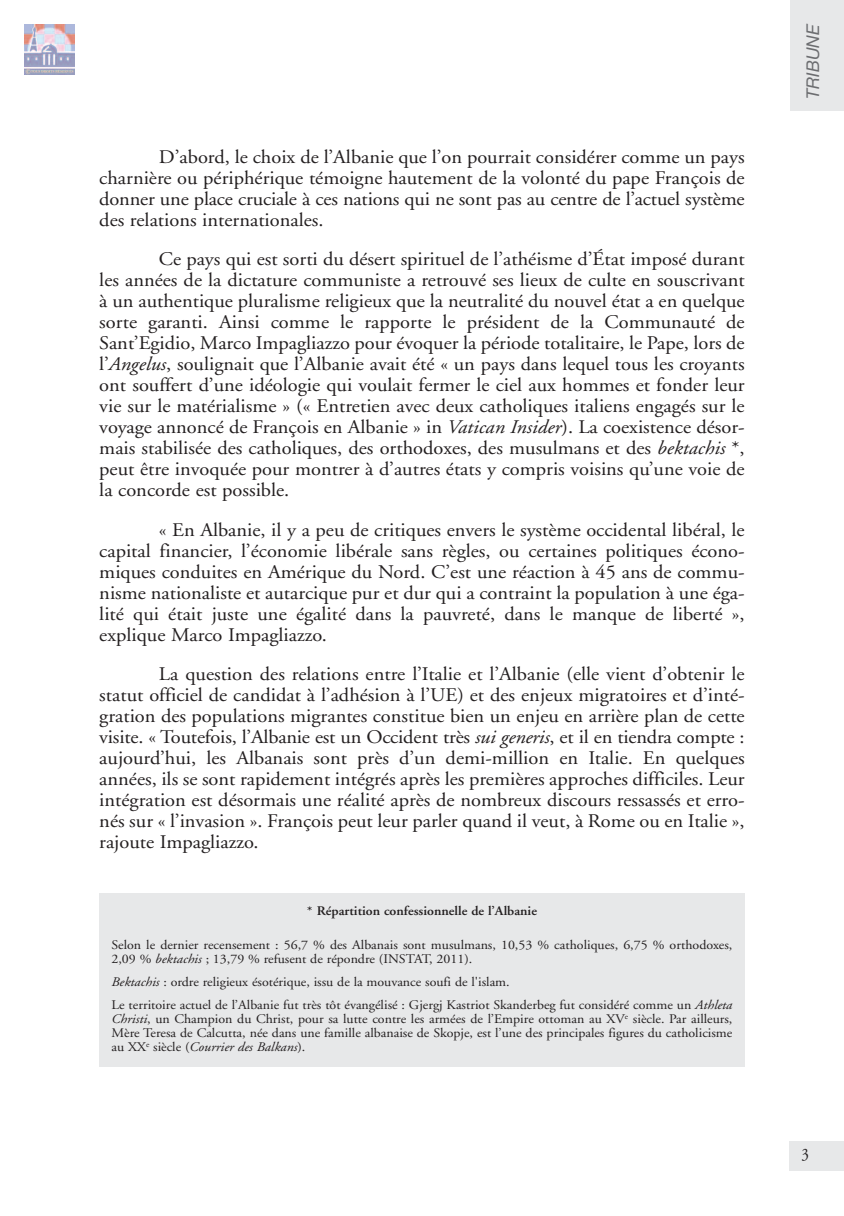
<style>
.page{position:relative;width:844px;height:1216px;background:#fff}
.page>*{position:absolute;margin:0;border:0;box-sizing:border-box;transform-origin:0 0}
.t1{font:19.25px/21px "Adobe Garamond";color:#231f20;text-align:justify;scale:1.06 1}
.t2{font:italic 17.5px "Helvetica Neue";color:#6c6d70}
.t3{font:17.5px "Adobe Garamond";color:#231f20;scale:.85 1}
.t4{font:13.12px/14px "Adobe Garamond";color:#231f20;scale:1.06 1}
.t5{font:600 13.12px "Adobe Garamond";color:#231f20;scale:1.06 1}
.s1{font-style:italic}
</style>
<div class="page">
<div style="left:789px;top:1141px;width:54px;height:30px;background:#e7e8e9"></div>
<div style="left:790px;top:0;width:53px;height:111px;background:#e7e8e9"></div>
<svg style="left:74px;top:25px;width:1px;height:50px"></svg>
<img style="left:25px;top:25px;width:49px;height:50px">
<div style="left:99px;top:893px;width:645px;height:174px;background:#e7e8e9"></div>
<p class="t1" style="left:99px;top:148px;width:610px;text-indent:60px">D’abord, le choix de l’Albanie que l’on pourrait considérer comme un pays charnière ou périphérique témoigne hautement de la volonté du pape François de donner une place cruciale à ces nations qui ne sont pas au centre de l’actuel système des relations internationales.</p>
<p class="t1" style="left:99px;top:250px;width:610px;text-indent:60px">Ce pays qui est sorti du désert spirituel de l’athéisme d’État imposé durant les années de la dictature communiste a retrouvé ses lieux de culte en souscrivant à un authentique pluralisme religieux que la neutralité du nouvel état a en quelque sorte garanti. Ainsi comme le rapporte le président de la Communauté de Sant’Egidio, Marco Impagliazzo pour évoquer la période totalitaire, le Pape, lors de l’<span class="s1">Angelus</span>, soulignait que l’Albanie avait été « un pays dans lequel tous les croyants ont souffert d’une idéologie qui voulait fermer le ciel aux hommes et fonder leur vie sur le matérialisme » (« Entretien avec deux catholiques italiens engagés sur le voyage annoncé de François en Albanie » in <span class="s1">Vatican Insider</span>). La coexistence désor&shy;mais stabilisée des catholiques, des orthodoxes, des musulmans et des <span class="s1">bektachis</span> *, peut être invoquée pour montrer à d’autres états y compris voisins qu’une voie de la concorde est possible.</p>
<p class="t1" style="left:99px;top:521px;width:610px;text-indent:60px">« En Albanie, il y a peu de critiques envers le système occidental libéral, le capital financier, l’économie libérale sans règles, ou certaines politiques écono&shy;miques conduites en Amérique du Nord. C’est une réaction à 45 ans de commu&shy;nisme nationaliste et autarcique pur et dur qui a contraint la population à une éga&shy;lité qui était juste une égalité dans la pauvreté, dans le manque de liberté », explique Marco Impagliazzo.</p>
<p class="t1" style="left:99px;top:665px;width:610px;text-indent:60px">La question des relations entre l’Italie et l’Albanie (elle vient d’obtenir le statut officiel de candidat à l’adhésion à l’UE) et des enjeux migratoires et d’inté&shy;gration des populations migrantes constitue bien un enjeu en arrière plan de cette visite. « Toutefois, l’Albanie est un Occident très <span class="s1">sui generis</span>, et il en tiendra compte : aujourd’hui, les Albanais sont près d’un demi-million en Italie. En quelques années, ils se sont rapidement intégrés après les premières approches difficiles. Leur intégration est désormais une réalité après de nombreux discours ressassés et erro&shy;nés sur « l’invasion ». François peut leur parler quand il veut, à Rome ou en Italie », rajoute Impagliazzo.</p>
<p class="t5" style="left:307px;top:905px;width:218px">* Répartition confessionnelle de l’Albanie</p>
<p class="t4" style="left:111px;top:939px;width:587px">Selon le dernier recensement : 56,7 % des Albanais sont musulmans, 10,53 % catholiques, 6,75 % orthodoxes,<br>2,09 % <span class="s1">bektachis</span> ; 13,79 % refusent de répondre (INSTAT, 2011).</p>
<p class="t4" style="left:111px;top:971px;width:587px;line-height:23.1px"><span class="s1">Bektachis</span> : ordre religieux ésotérique, issu de la mouvance soufi de l'islam.<br>Le territoire actuel de l’Albanie fut très tôt évangélisé : Gjergj Kastriot Skanderbeg fut considéré comme un <span class="s1">Athleta</span></p>
<p class="t4" style="left:111px;top:1013px;width:587px;text-align:justify"><span class="s1">Christi</span>, un Champion du Christ, pour sa lutte contre les armées de l’Empire ottoman au XV<sup>e</sup> siècle. Par ailleurs, Mère Teresa de Calcutta, née dans une famille albanaise de Skopje, est l’une des principales figures du catholicisme au XX<sup>e</sup> siècle (<span class="s1">Courrier des Balkans</span>).</p>
<p class="t2" style="left:802px;top:99px;width:76px;rotate:-90deg">TRIBUNE</p>
<p class="t3" style="left:801px;top:1147px;width:10px">3</p>
</div>
